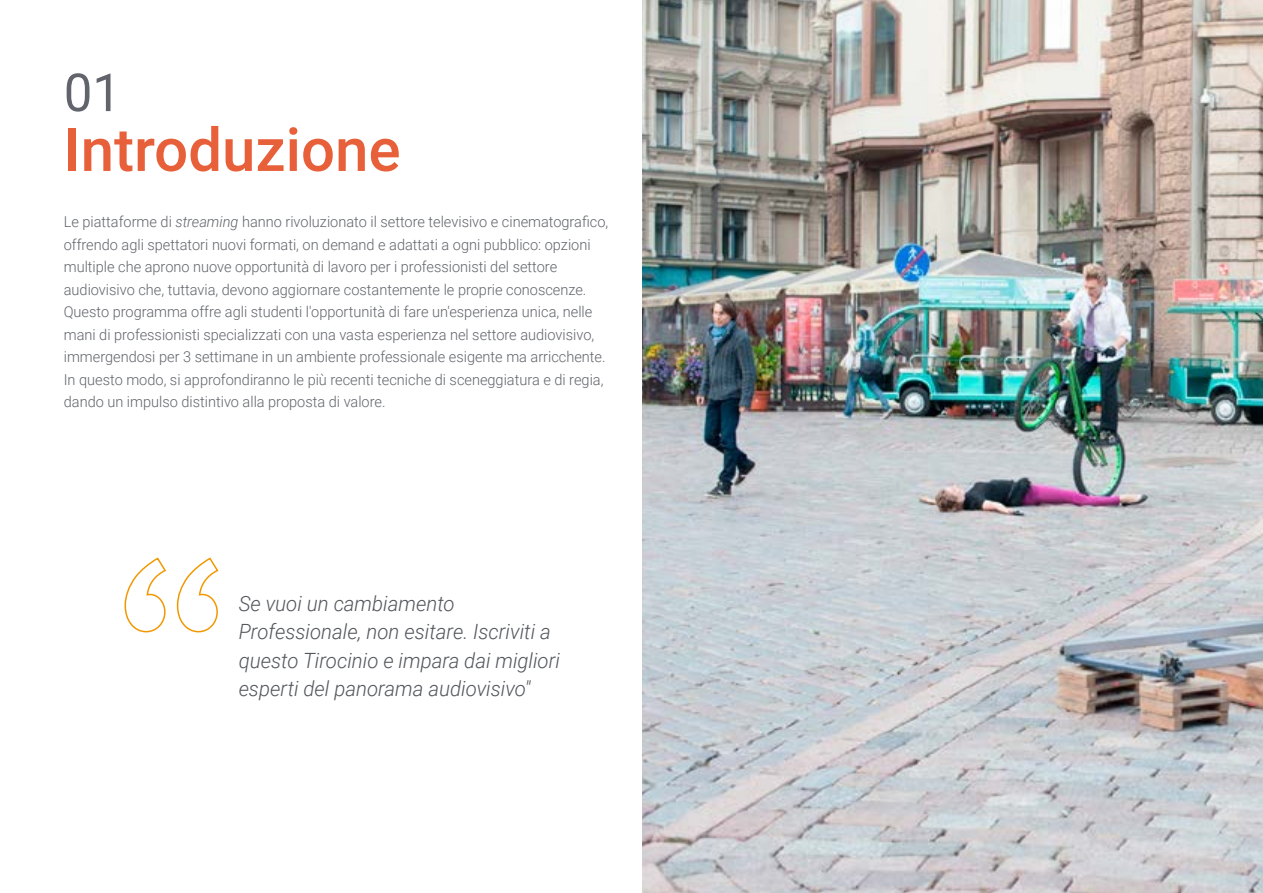
<style>
.page{position:relative;width:1263px;height:893px;background:#fff}
.page>*{position:absolute;margin:0;border:0;box-sizing:border-box;transform-origin:0 0}
.t1{font:500 60px "Roboto";color:#e7603a}
.t2{font:52.5px "Roboto";color:#61646a}
.t3{font:italic 300 21px/28.5px "Roboto";color:#52555b}
.t4{font:300 15px/22.5px "Roboto";color:#61646a}
.s1{font-style:italic}
</style>
<div class="page">
<svg style="left:124px;top:557px;width:95px;height:76px"></svg>
<img style="left:642px;top:0;width:621px;height:893px">
<h2 class="t2" style="left:64px;top:56px;width:59px">01</h2>
<h1 class="t1" style="left:64px;top:108px;width:338px">Introduzione</h1>
<p class="t4" style="left:64px;top:210px;width:546px">Le piattaforme di <span class="s1">streaming</span> hanno rivoluzionato il settore televisivo e cinematografico, offrendo agli spettatori nuovi formati, on demand e adattati a ogni pubblico: opzioni multiple che aprono nuove opportunità di lavoro per i professionisti del settore audiovisivo che, tuttavia, devono aggiornare costantemente le proprie conoscenze.<br>Questo programma offre agli studenti l'opportunità di fare un'esperienza unica, nelle mani di professionisti specializzati con una vasta esperienza nel settore audiovisivo, immergendosi per 3 settimane in un ambiente professionale esigente ma arricchente.<br>In questo modo, si approfondiranno le più recenti tecniche di sceneggiatura e di regia, dando un impulso distintivo alla proposta di valore.</p>
<h3 class="t3" style="left:239px;top:588px;width:323px">Se vuoi un cambiamento Professionale, non esitare. Iscriviti a questo Tirocinio e impara dai migliori esperti del panorama audiovisivo"</h3>
</div>
